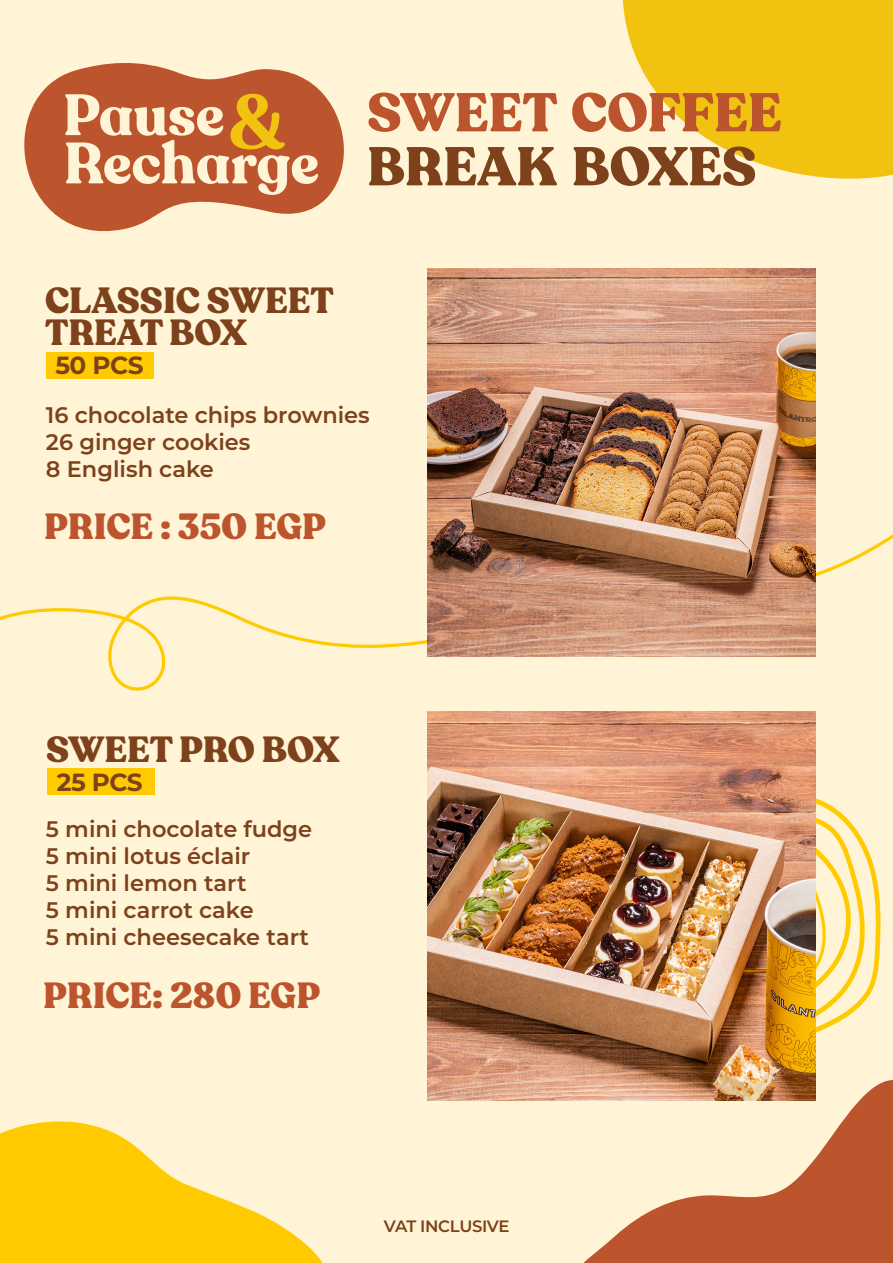
<style>
.page{position:relative;width:893px;height:1263px;background:#fff4d6}
.page>*{position:absolute;margin:0;border:0;box-sizing:border-box;transform-origin:0 0}
.t1{font:700 57.6px/48.3px "Recoleta Alt";color:#fff4d6}
.t2{font:900 54px "Recoleta Alt";color:#bc542e}
.t3{font:900 54px "Recoleta Alt";color:#7d411b}
.t4{font:900 36px/31.8px "Recoleta Alt";color:#7d411b}
.t5{font:900 36px "Recoleta Alt";color:#bc542e}
.t6{font:700 24.75px "Montserrat";letter-spacing:-.02em;color:#7d411b}
.t7{font:600 22.5px/27px "Montserrat";color:#7d411b}
.t8{font:600 16.5px "Montserrat";letter-spacing:-.025em;color:#7d411b}
.s1{font-family:"Recoleta";font-weight:600;font-size:76.35px;color:#f2c211}
</style>
<div class="page">
<svg style="left:0;top:352px;width:427px;height:339px"></svg>
<svg style="left:544px;top:1080px;width:349px;height:183px"></svg>
<svg style="left:0;top:1121px;width:323px;height:142px;fill:#ffcb00"></svg>
<svg style="left:622px;top:0;width:271px;height:179px;fill:#f2c211"></svg>
<svg style="left:24px;top:63px;width:320px;height:168px;fill:#bc542e"></svg>
<svg style="left:816px;top:798px;width:65px;height:203px"></svg>
<svg style="left:816px;top:806px;width:49px;height:227px"></svg>
<div style="left:46px;top:352px;width:107px;height:26px;background:#ffcb00"></div>
<div style="left:47px;top:768px;width:108px;height:26px;background:#ffcb00"></div>
<img style="left:427px;top:268px;width:389px;height:389px">
<img style="left:427px;top:712px;width:389px;height:388px">
<h1 class="t1" style="left:63px;top:92px;width:258px">Pause<span class="s1">&amp;<br></span>Recharge</h1>
<h2 class="t2" style="left:367px;top:78px;width:416px">SWEET COFFEE</h2>
<h2 class="t3" style="left:367px;top:132px;width:391px">BREAK BOXES</h2>
<h3 class="t4" style="left:45px;top:286px;width:290px">CLASSIC SWEET<br>TREAT BOX</h3>
<p class="t6" style="left:55px;top:347px;width:90px">50 PCS</p>
<p class="t7" style="left:46px;top:400px;width:325px">16 chocolate chips brownies<br>26 ginger cookies<br>8 English cake</p>
<h3 class="t5" style="left:44px;top:503px;width:283px">PRICE : 350 EGP</h3>
<h3 class="t4" style="left:46px;top:735px;width:295px">SWEET PRO BOX</h3>
<p class="t6" style="left:57px;top:764px;width:87px">25 PCS</p>
<p class="t7" style="left:46px;top:815px;width:268px">5 mini chocolate fudge<br>5 mini lotus éclair<br>5 mini lemon tart<br>5 mini carrot cake<br>5 mini cheesecake tart</p>
<h3 class="t5" style="left:43px;top:972px;width:278px">PRICE: 280 EGP</h3>
<p class="t8" style="left:384px;top:1214px;width:127px">VAT INCLUSIVE</p>
</div>
